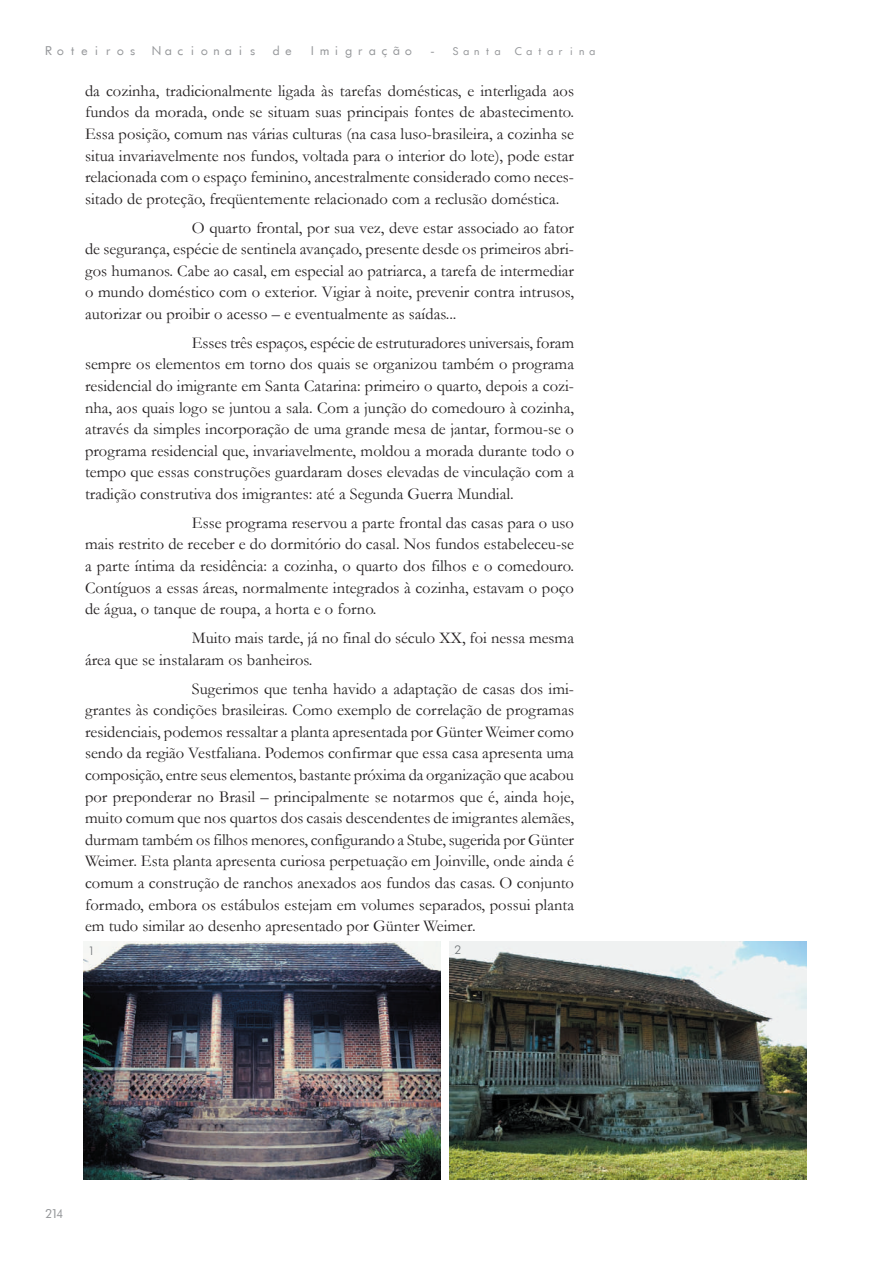
<style>
.page{position:relative;width:893px;height:1263px;background:#fff}
.page>*{position:absolute;margin:0;border:0;box-sizing:border-box;transform-origin:0 0}
.t1{font:16.5px/21.6px "Garamond";color:#231f20;text-align:justify}
.t2{font:12px "Futurist Fixed Width";color:#95979a}
.t3{font:300 12px "Futura BT";color:#6d7275}
.s1{font-size:10.5px}
</style>
<div class="page">
<img style="left:84px;top:942px;width:357px;height:238px">
<img style="left:450px;top:942px;width:356px;height:238px">
<p class="t2" style="left:43px;top:43px;width:556px">Roteiros Nacionais de Imigração - <span class="s1">Santa Catarina</span></p>
<p class="t1" style="left:85px;top:79px;width:490px">da cozinha, tradicionalmente ligada às tarefas domésticas, e interligada aos fundos da morada, onde se situam suas principais fontes de abastecimento.<br>Essa posição, comum nas várias culturas (na casa luso-brasileira, a cozinha se situa invariavelmente nos fundos, voltada para o interior do lote), pode estar relacionada com o espaço feminino, ancestralmente considerado como neces&shy;sitado de proteção, freqüentemente relacionado com a reclusão doméstica.</p>
<p class="t1" style="left:85px;top:216px;width:490px;text-indent:107px">O quarto frontal, por sua vez, deve estar associado ao fator de segurança, espécie de sentinela avançado, presente desde os primeiros abri&shy;gos humanos. Cabe ao casal, em especial ao patriarca, a tarefa de intermediar o mundo doméstico com o exterior. Vigiar à noite, prevenir contra intrusos, autorizar ou proibir o acesso – e eventualmente as saídas...</p>
<p class="t1" style="left:85px;top:331px;width:490px;text-indent:107px">Esses três espaços, espécie de estruturadores universais, foram sempre os elementos em torno dos quais se organizou também o programa residencial do imigrante em Santa Catarina: primeiro o quarto, depois a cozi&shy;nha, aos quais logo se juntou a sala. Com a junção do comedouro à cozinha, através da simples incorporação de uma grande mesa de jantar, formou-se o programa residencial que, invariavelmente, moldou a morada durante todo o tempo que essas construções guardaram doses elevadas de vinculação com a tradição construtiva dos imigrantes: até a Segunda Guerra Mundial.</p>
<p class="t1" style="left:85px;top:511px;width:491px;text-indent:107px">Esse programa reservou a parte frontal das casas para o uso mais restrito de receber e do dormitório do casal. Nos fundos estabeleceu-se a parte íntima da residência: a cozinha, o quarto dos filhos e o comedouro.<br>Contíguos a essas áreas, normalmente integrados à cozinha, estavam o poço de água, o tanque de roupa, a horta e o forno.</p>
<p class="t1" style="left:85px;top:627px;width:490px;text-indent:107px">Muito mais tarde, já no final do século XX, foi nessa mesma área que se instalaram os banheiros.</p>
<p class="t1" style="left:85px;top:677px;width:490px;text-indent:107px">Sugerimos que tenha havido a adaptação de casas dos imi&shy;grantes às condições brasileiras. Como exemplo de correlação de programas residenciais, podemos ressaltar a planta apresentada por Günter Weimer como sendo da região Vestfaliana. Podemos confirmar que essa casa apresenta uma composição, entre seus elementos, bastante próxima da organização que acabou por preponderar no Brasil – principalmente se notarmos que é, ainda hoje, muito comum que nos quartos dos casais descendentes de imigrantes alemães, durmam também os filhos menores, configurando a Stube, sugerida por Günter Weimer. Esta planta apresenta curiosa perpetuação em Joinville, onde ainda é comum a construção de ranchos anexados aos fundos das casas. O conjunto formado, embora os estábulos estejam em volumes separados, possui planta em tudo similar ao desenho apresentado por Günter Weimer.</p>
<p class="t3" style="left:88px;top:943px;width:8px">1</p>
<p class="t3" style="left:455px;top:943px;width:8px">2</p>
<p class="t2" style="left:43px;top:1206px;width:25px">214</p>
</div>
